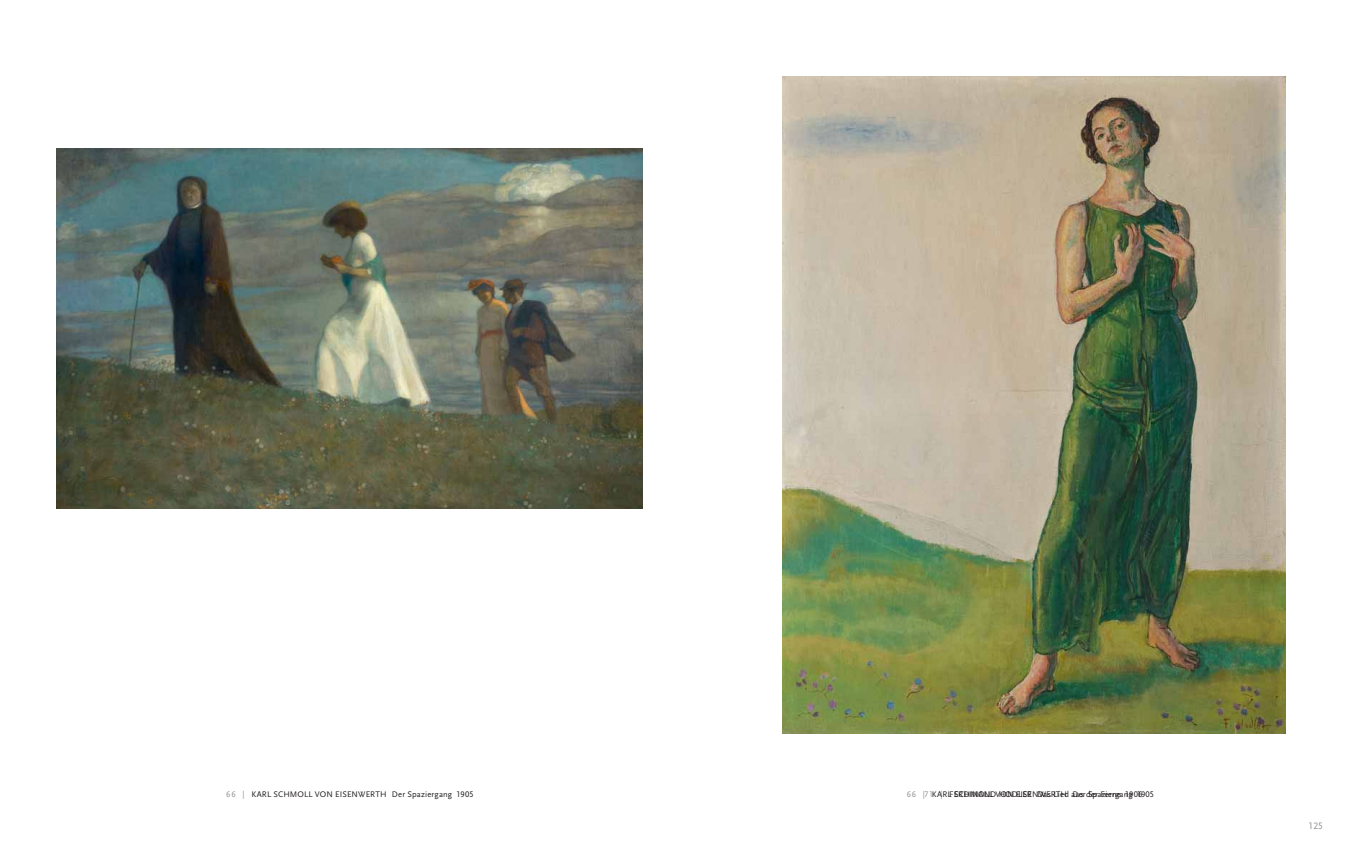
<style>
.page{position:relative;width:1361px;height:851px;background:#fff}
.page>*{position:absolute;margin:0;border:0;box-sizing:border-box;transform-origin:0 0}
.t1{font:9.8px "Scala Sans Caps";color:#939598}
.t2{font:8.5px "Scala Sans Caps";letter-spacing:.01em;color:#231f20}
.t3{font:8.5px "Scala Sans";letter-spacing:.015em;color:#231f20}
.t4{font:8.5px "Scala Sans Caps";color:#939598}
.s1{color:#939598}
.s2{font-family:"Scala Sans"}
</style>
<div class="page">
<img style="left:57px;top:149px;width:586px;height:360px">
<img style="left:782px;top:77px;width:503px;height:656px">
<p class="t2" style="left:226px;top:791px;width:249px"><span class="s1">66 |</span> KARL SCHMOLL VON EISENWERTH <span class="s2">Der Spaziergang</span> 1905</p>
<p class="t4" style="left:906px;top:791px;width:37px">66 | 71 |</p>
<p class="t3" style="left:949px;top:789px;width:173px">FERDINAND HODLER Das Lied aus der Ferne</p>
<p class="t2" style="left:1125px;top:791px;width:30px">19061905</p>
<p class="t2" style="left:932px;top:791px;width:137px">KARL SCHMOLL VON EISENWERTH</p>
<p class="t3" style="left:1072px;top:789px;width:62px">Der Spaziergang</p>
<p class="t1" style="left:1308px;top:822px;width:16px">125</p>
</div>
